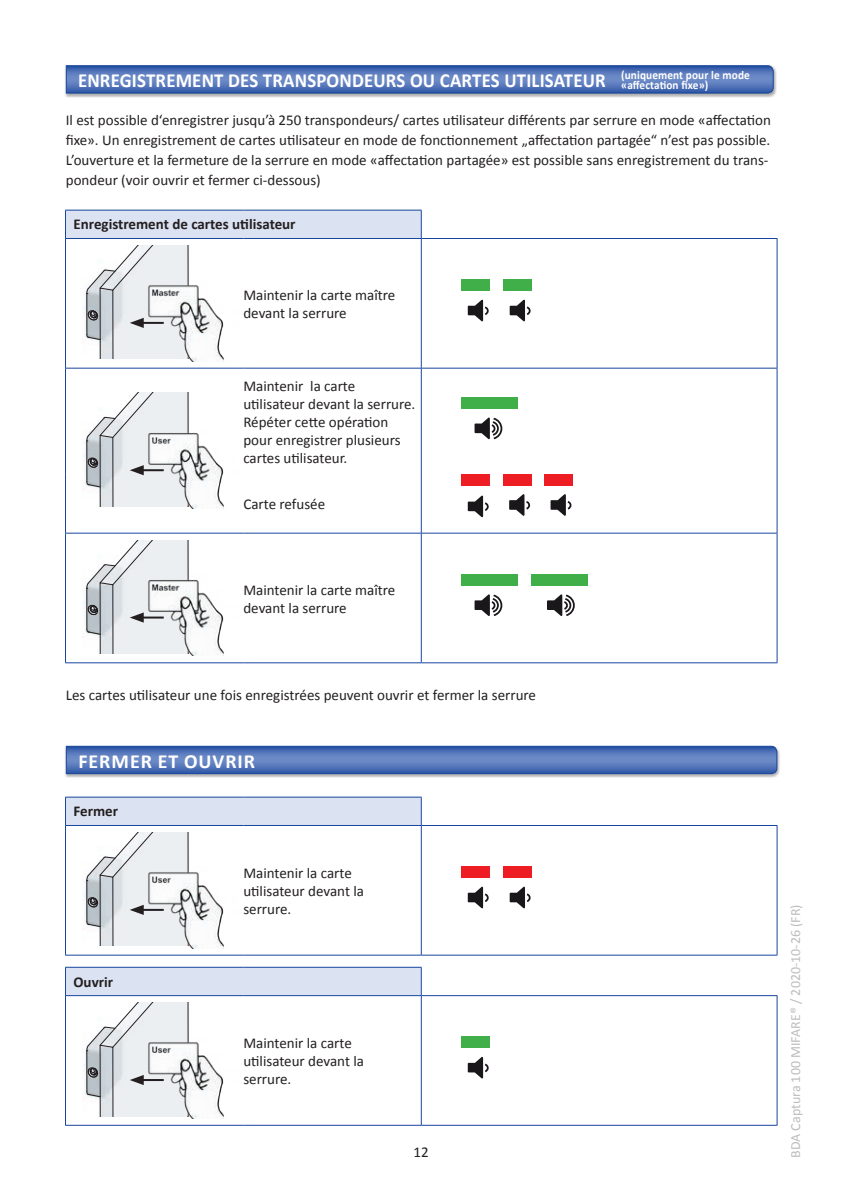
<style>
.page{position:relative;width:842px;height:1191px;background:#fff}
.page>*{position:absolute;margin:0;border:0;box-sizing:border-box;transform-origin:0 0}
.t1{font:700 20px "Calibri";letter-spacing:.01em;color:#fff;scale:.94 1}
.t2{font:700 20px "Calibri";letter-spacing:.05em;color:#fff}
.t3{font:15px/18px "Calibri";color:#231f20}
.t4{font:700 15px "Calibri";color:#231f20}
.t5{font:14px "Calibri";color:#bcbdc0}
.t6{font:700 12px/10px "Calibri";letter-spacing:.01em;color:#fff;scale:.94 1}
</style>
<div class="page">
<div style="left:64px;top:64px;width:713px;height:34px;background:#231f20;opacity:.4"></div>
<svg style="left:65px;top:65px;width:709px;height:29px;background:#5072b7"></svg>
<svg style="left:66px;top:211px;width:355px;height:451px"></svg>
<svg style="left:422px;top:239px;width:355px;height:423px"></svg>
<hr style="left:65px;top:210px;width:178px;height:1px;background:#18469d">
<svg style="left:65px;top:210px;width:1px;height:28px"></svg>
<hr style="left:243px;top:210px;width:179px;height:1px;background:#18469d">
<svg style="left:421px;top:210px;width:1px;height:28px"></svg>
<hr style="left:65px;top:238px;width:178px;height:1px;background:#18469d">
<hr style="left:65px;top:239px;width:1px;height:129px;background:#18469d">
<hr style="left:243px;top:238px;width:178px;height:1px;background:#18469d">
<hr style="left:421px;top:238px;width:356px;height:1px;background:#18469d">
<hr style="left:421px;top:239px;width:1px;height:129px;background:#18469d">
<hr style="left:777px;top:239px;width:1px;height:129px;background:#18469d">
<hr style="left:65px;top:368px;width:178px;height:1px;background:#18469d">
<hr style="left:65px;top:368px;width:1px;height:106px;background:#18469d">
<hr style="left:243px;top:368px;width:178px;height:1px;background:#18469d">
<hr style="left:421px;top:368px;width:356px;height:1px;background:#18469d">
<hr style="left:421px;top:368px;width:1px;height:106px;background:#18469d">
<hr style="left:777px;top:368px;width:1px;height:106px;background:#18469d">
<hr style="left:65px;top:474px;width:1px;height:59px;background:#18469d">
<hr style="left:421px;top:474px;width:1px;height:59px;background:#18469d">
<hr style="left:777px;top:474px;width:1px;height:59px;background:#18469d">
<hr style="left:65px;top:533px;width:178px;height:1px;background:#18469d">
<hr style="left:65px;top:533px;width:1px;height:129px;background:#18469d">
<hr style="left:243px;top:533px;width:178px;height:1px;background:#18469d">
<hr style="left:421px;top:533px;width:356px;height:1px;background:#18469d">
<hr style="left:421px;top:533px;width:1px;height:129px;background:#18469d">
<hr style="left:777px;top:533px;width:1px;height:129px;background:#18469d">
<hr style="left:65px;top:662px;width:178px;height:1px;background:#18469d">
<hr style="left:243px;top:662px;width:178px;height:1px;background:#18469d">
<hr style="left:421px;top:662px;width:356px;height:1px;background:#18469d">
<img style="left:83px;top:245px;width:134px;height:114px">
<hr style="left:86px;top:293px;width:1px;height:41px;background:#231f20">
<img style="left:132px;top:265px;width:116px;height:96px">
<svg style="left:87px;top:245px;width:101px;height:114px"></svg>
<div style="left:461px;top:280px;width:28px;height:11px;background:#40ae49"></div>
<div style="left:503px;top:280px;width:28px;height:11px;background:#40ae49"></div>
<svg style="left:468px;top:300px;width:21px;height:21px"></svg>
<svg style="left:510px;top:300px;width:21px;height:21px"></svg>
<img style="left:83px;top:393px;width:134px;height:113px">
<hr style="left:86px;top:441px;width:1px;height:41px;background:#231f20">
<img style="left:132px;top:412px;width:116px;height:96px">
<svg style="left:87px;top:393px;width:101px;height:113px"></svg>
<div style="left:461px;top:397px;width:57px;height:12px;background:#40ae49"></div>
<svg style="left:474px;top:417px;width:28px;height:22px"></svg>
<div style="left:461px;top:474px;width:28px;height:11px;background:#ee1d23"></div>
<div style="left:503px;top:474px;width:28px;height:11px;background:#ee1d23"></div>
<div style="left:545px;top:474px;width:28px;height:11px;background:#ee1d23"></div>
<svg style="left:468px;top:495px;width:21px;height:22px"></svg>
<svg style="left:509px;top:494px;width:21px;height:22px"></svg>
<svg style="left:550px;top:494px;width:22px;height:22px"></svg>
<img style="left:83px;top:540px;width:134px;height:113px">
<hr style="left:86px;top:588px;width:1px;height:41px;background:#231f20">
<img style="left:132px;top:559px;width:116px;height:97px">
<svg style="left:87px;top:540px;width:101px;height:113px"></svg>
<div style="left:461px;top:574px;width:57px;height:11px;background:#40ae49"></div>
<div style="left:531px;top:574px;width:57px;height:11px;background:#40ae49"></div>
<svg style="left:474px;top:594px;width:28px;height:22px"></svg>
<svg style="left:547px;top:594px;width:28px;height:22px"></svg>
<div style="left:64px;top:744px;width:716px;height:34px;background:#231f20;opacity:.4"></div>
<svg style="left:65px;top:745px;width:713px;height:29px;background:#5476b9"></svg>
<svg style="left:66px;top:797px;width:355px;height:157px"></svg>
<hr style="left:65px;top:796px;width:178px;height:1px;background:#18469d">
<svg style="left:65px;top:797px;width:1px;height:28px"></svg>
<hr style="left:243px;top:796px;width:179px;height:1px;background:#18469d">
<svg style="left:421px;top:797px;width:1px;height:28px"></svg>
<hr style="left:65px;top:825px;width:178px;height:1px;background:#18469d">
<hr style="left:65px;top:825px;width:1px;height:129px;background:#18469d">
<hr style="left:243px;top:825px;width:178px;height:1px;background:#18469d">
<hr style="left:421px;top:825px;width:356px;height:1px;background:#18469d">
<hr style="left:421px;top:825px;width:1px;height:129px;background:#18469d">
<hr style="left:777px;top:825px;width:1px;height:129px;background:#18469d">
<hr style="left:65px;top:954px;width:178px;height:1px;background:#18469d">
<hr style="left:243px;top:954px;width:178px;height:1px;background:#18469d">
<hr style="left:421px;top:954px;width:356px;height:1px;background:#18469d">
<img style="left:83px;top:832px;width:134px;height:114px">
<hr style="left:86px;top:880px;width:1px;height:41px;background:#231f20">
<img style="left:132px;top:851px;width:116px;height:97px">
<svg style="left:87px;top:832px;width:101px;height:114px"></svg>
<div style="left:461px;top:866px;width:28px;height:12px;background:#ee1d23"></div>
<div style="left:503px;top:866px;width:28px;height:12px;background:#ee1d23"></div>
<svg style="left:468px;top:886px;width:21px;height:22px"></svg>
<svg style="left:510px;top:886px;width:21px;height:22px"></svg>
<svg style="left:66px;top:968px;width:355px;height:157px"></svg>
<hr style="left:65px;top:967px;width:178px;height:1px;background:#18469d">
<svg style="left:65px;top:967px;width:1px;height:28px"></svg>
<hr style="left:243px;top:967px;width:179px;height:1px;background:#18469d">
<svg style="left:421px;top:967px;width:1px;height:28px"></svg>
<hr style="left:65px;top:995px;width:178px;height:1px;background:#18469d">
<hr style="left:65px;top:996px;width:1px;height:129px;background:#18469d">
<hr style="left:243px;top:995px;width:178px;height:1px;background:#18469d">
<hr style="left:421px;top:995px;width:356px;height:1px;background:#18469d">
<hr style="left:421px;top:996px;width:1px;height:129px;background:#18469d">
<hr style="left:777px;top:996px;width:1px;height:129px;background:#18469d">
<hr style="left:65px;top:1125px;width:178px;height:1px;background:#18469d">
<hr style="left:243px;top:1125px;width:178px;height:1px;background:#18469d">
<hr style="left:421px;top:1125px;width:356px;height:1px;background:#18469d">
<img style="left:83px;top:1002px;width:134px;height:114px">
<hr style="left:86px;top:1050px;width:1px;height:41px;background:#231f20">
<img style="left:132px;top:1022px;width:116px;height:96px">
<svg style="left:87px;top:1002px;width:101px;height:114px"></svg>
<div style="left:461px;top:1036px;width:28px;height:12px;background:#40ae49"></div>
<svg style="left:468px;top:1056px;width:21px;height:22px"></svg>
<p class="t6" style="left:621px;top:69px;width:138px">(uniquement pour le mode «affectation fixe»)</p>
<h1 class="t1" style="left:78px;top:68px;width:563px">ENREGISTREMENT DES TRANSPONDEURS OU CARTES UTILISATEUR</h1>
<p class="t3" style="left:66px;top:110px;width:707px;line-height:20px">Il est possible d‘enregistrer jusqu’à 250 transpondeurs/ cartes utilisateur différents par serrure en mode «affectation fixe». Un enregistrement de cartes utilisateur en mode de fonctionnement „affectation partagée“ n’est pas possible.<br>L’ouverture et la fermeture de la serrure en mode «affectation partagée» est possible sans enregistrement du trans&shy;pondeur (voir ouvrir et fermer ci-dessous)</p>
<p class="t4" style="left:73px;top:215px;width:224px">Enregistrement de cartes utilisateur</p>
<p class="t3" style="left:243px;top:285px;width:153px">Maintenir la carte maître devant la serrure</p>
<p class="t3" style="left:243px;top:376px;width:174px">Maintenir la carte utilisateur devant la serrure.<br>Répéter cette opération pour enregistrer plusieurs cartes utilisateur.</p>
<p class="t3" style="left:243px;top:494px;width:83px">Carte refusée</p>
<p class="t3" style="left:243px;top:580px;width:153px">Maintenir la carte maître devant la serrure</p>
<p class="t3" style="left:66px;top:685px;width:472px">Les cartes utilisateur une fois enregistrées peuvent ouvrir et fermer la serrure</p>
<h1 class="t2" style="left:78px;top:749px;width:178px">FERMER ET OUVRIR</h1>
<p class="t4" style="left:73px;top:802px;width:46px">Fermer</p>
<p class="t4" style="left:73px;top:972px;width:41px">Ouvrir</p>
<p class="t3" style="left:243px;top:863px;width:122px">Maintenir la carte utilisateur devant la serrure.</p>
<p class="t3" style="left:243px;top:1033px;width:122px">Maintenir la carte utilisateur devant la serrure.</p>
<p class="t3" style="left:413px;top:1142px;width:17px">12</p>
<p class="t5" style="left:787px;top:1157px;width:255px;rotate:-90deg">BDA Captura 100 MIFARE® / 2020-10-26 (FR)</p>
</div>
